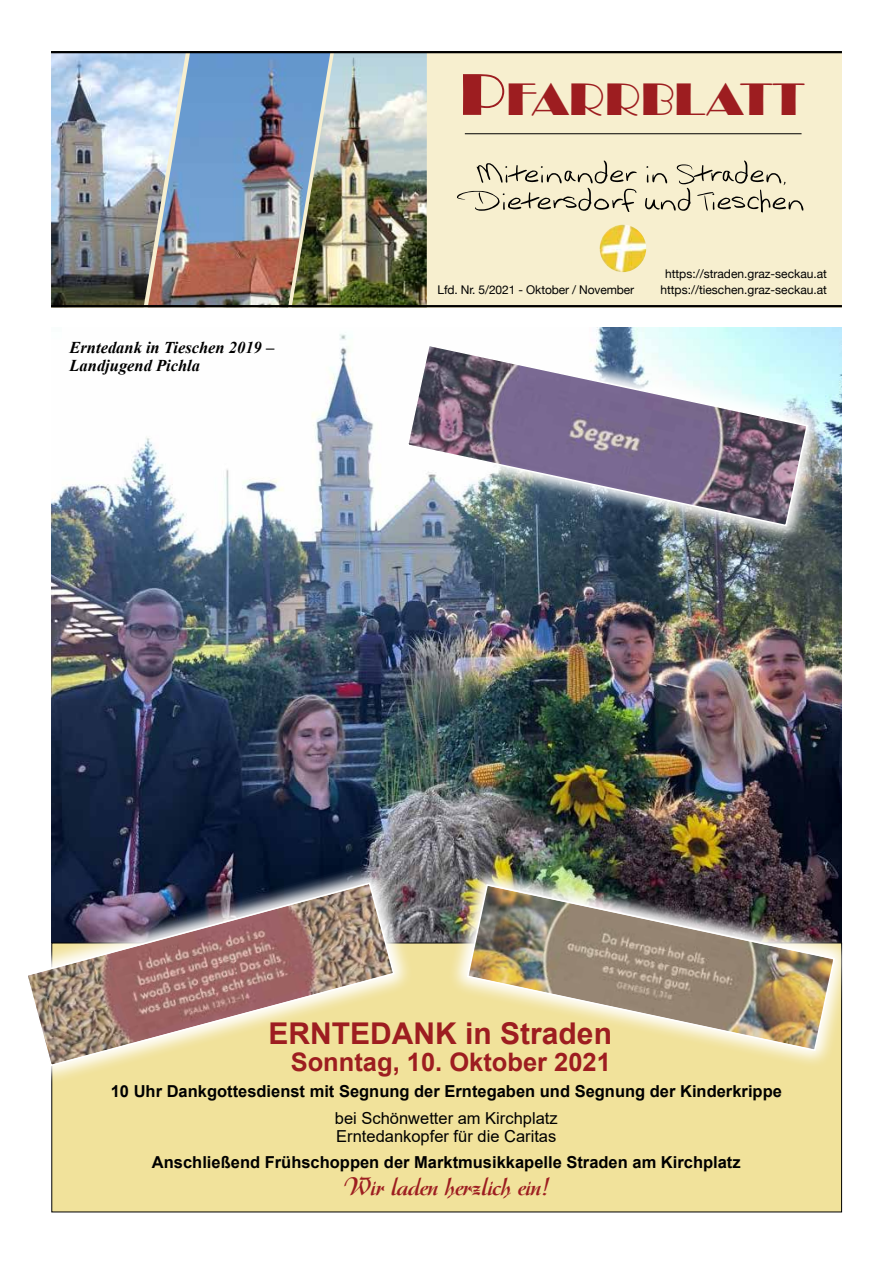
<style>
.page{position:relative;width:893px;height:1263px;background:#fff}
.page>*{position:absolute;margin:0;border:0;box-sizing:border-box;transform-origin:0 0}
.t1{font:46.95px "Broadway";color:#9d1d20}
.t2{font:700 30px "Arial";color:#9d1d20}
.t3{font:700 25.5px "Arial";color:#9d1d20}
.t4{font:25.5px "Arkansas DB Bold";color:#9d1d20}
.t5{font:700 16.5px "Arial";color:#000}
.t6{font:16.5px/18px "Arial";color:#000}
.t7{font:italic 700 16.5px/18px "Times New Roman";color:#000}
.t8{font:12px "Helvetica Neue";color:#000}
.s1{font-size:61.2px}
</style>
<div class="page">
<div style="left:51px;top:51px;width:791px;height:256px;background:#f7efcf"></div>
<img style="left:186px;top:53px;width:106px;height:252px">
<img style="left:292px;top:53px;width:135px;height:252px">
<hr style="left:465px;top:133px;width:336px;height:1px;background:#000">
<svg style="left:457px;top:161px;width:346px;height:51px"></svg>
<img style="left:600px;top:225px;width:46px;height:47px">
<img style="left:51px;top:53px;width:135px;height:252px">
<hr style="left:51px;top:51px;width:791px;height:2px;background:#000">
<hr style="left:51px;top:305px;width:791px;height:2px;background:#000">
<img style="left:51px;top:327px;width:791px;height:616px">
<div style="left:52px;top:943px;width:790px;height:269px;background:#f1e29b"></div>
<img style="left:383px;top:327px;width:449px;height:223px">
<img style="left:406px;top:344px;width:403px;height:183px">
<img style="left:443px;top:860px;width:400px;height:215px">
<img style="left:466px;top:883px;width:370px;height:169px">
<svg style="left:51px;top:858px;width:368px;height:233px"></svg>
<img style="left:28px;top:881px;width:368px;height:186px">
<h1 class="t1" style="left:459px;top:72px;width:347px"><span class="s1">P</span>FARRBLATT</h1>
<p class="t8" style="left:665px;top:267px;width:164px">https://straden.graz-seckau.at</p>
<p class="t7" style="left:69px;top:338px;width:206px">Erntedank in Tieschen 2019 –<br>Landjugend Pichla</p>
<p class="t8" style="left:437px;top:283px;width:198px">Lfd. Nr. 5/2021 - Oktober / November</p>
<p class="t8" style="left:660px;top:283px;width:168px">https://tieschen.graz-seckau.at</p>
<h2 class="t2" style="left:269px;top:1012px;width:345px">ERNTEDANK in Straden</h2>
<h3 class="t3" style="left:291px;top:1044px;width:322px">Sonntag, 10. Oktober 2021</h3>
<p class="t5" style="left:111px;top:1080px;width:673px">10 Uhr Dankgottesdienst mit Segnung der Erntegaben und Segnung der Kinderkrippe</p>
<p class="t6" style="left:335px;top:1109px;width:224px">bei Schönwetter am Kirchplatz<br>Erntedankopfer für die Caritas</p>
<p class="t5" style="left:152px;top:1151px;width:590px">Anschließend Frühschoppen der Marktmusikkapelle Straden am Kirchplatz</p>
<h3 class="t4" style="left:345px;top:1171px;width:204px">Wir laden herzlich ein!</h3>
</div>
